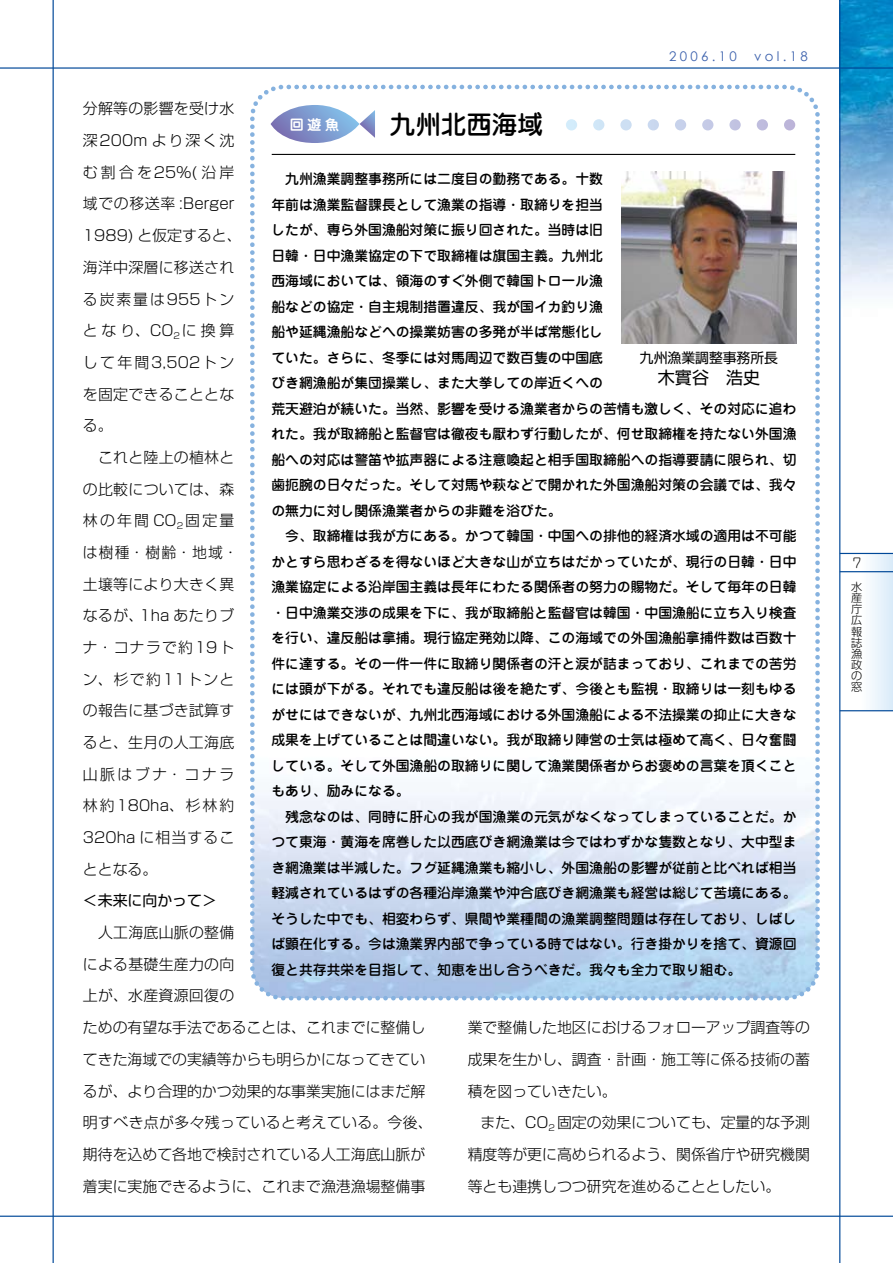
<style>
.page{position:relative;width:893px;height:1263px;background:#fff}
.page>*{position:absolute;margin:0;border:0;box-sizing:border-box;transform-origin:0 0}
.t1{font:500 25.5px "Jun 34";color:#000}
.t2{font:16.95px "Shin Go";color:#000}
.t3{font:300 14.85px/31.7px "Shin Go";color:#000;text-align:justify}
.t4{font:300 14.85px/31.7px "Shin Go";letter-spacing:.02em;color:#000}
.t5{font:14.85px "Shin Go";color:#000}
.t6{font:700 14.1px "Jun 501";color:#fff}
.t7{font:500 13.8px/25.5px "Jun 34";color:#000;text-align:justify}
.t8{font:13.8px "Shin Go";color:#000}
.t9{font:13.35px "Century Gothic";letter-spacing:.25em;color:#3d62ad}
.t10{font:300 11.1px/11.1px "Shin Go";color:#000;text-align:justify}
</style>
<div class="page">
<img style="left:840px;top:0;width:53px;height:321px">
<div style="left:840px;top:553px;width:53px;height:158px;background:linear-gradient(to right,#fff,#e0eefa)"></div>
<hr style="left:53px;top:0;width:1px;height:1263px;background:#004898">
<hr style="left:840px;top:553px;width:53px;height:1px;background:#004898">
<hr style="left:840px;top:571px;width:53px;height:1px;background:#004898">
<hr style="left:840px;top:710px;width:53px;height:1px;background:#004898">
<hr style="left:839px;top:0;width:1px;height:1263px;background:#004898">
<hr style="left:0;top:1215px;width:893px;height:2px;background:#004898">
<hr style="left:0;top:67px;width:893px;height:2px;background:#004898">
<div style="left:250px;top:85px;width:570px;height:915px;border:5px dashed #86b2df;border-radius:31px"></div>
<svg style="left:271px;top:105px;width:88px;height:38px;background:#889fd1"></svg>
<svg style="left:359px;top:110px;width:16px;height:28px"></svg>
<hr style="left:272px;top:154px;width:523px;height:1px;background:#000">
<svg style="left:757px;top:119px;width:11px;height:11px"></svg>
<svg style="left:729px;top:119px;width:12px;height:11px"></svg>
<svg style="left:784px;top:119px;width:11px;height:11px"></svg>
<svg style="left:702px;top:119px;width:11px;height:11px"></svg>
<svg style="left:675px;top:119px;width:11px;height:11px"></svg>
<svg style="left:648px;top:119px;width:11px;height:11px"></svg>
<svg style="left:620px;top:119px;width:12px;height:11px"></svg>
<svg style="left:593px;top:119px;width:11px;height:11px"></svg>
<svg style="left:566px;top:119px;width:11px;height:11px"></svg>
<img style="left:621px;top:171px;width:175px;height:172px">
<svg style="left:853px;top:557px;width:7px;height:11px"></svg>
<p class="t9" style="left:669px;top:48px;width:69px">2006.10</p>
<p class="t9" style="left:754px;top:48px;width:55px">vol.18</p>
<p class="t4" style="left:83px;top:92px;width:160px">分解等の影響を受け水深200m より深く沈む割合を25%(沿岸域での移送率 :Berger<br>1989) と仮定すると、海洋中深層に移送される炭素量は955トンとなり、CO<sub>2</sub>に換算して年間3,502トンを固定できることとなる。<br>　これと陸上の植林との比較については、森林の年間 CO<sub>2</sub>固定量は樹種・樹齢・地域・土壌等により大きく異なるが、1ha あたりブナ・コナラで約19トン、杉で約11トンとの報告に基づき試算すると、生月の人工海底山脈はブナ・コナラ林約180ha、杉林約<br>320ha に相当することとなる。</p>
<p class="t5" style="left:83px;top:891px;width:135px">＜未来に向かって＞</p>
<p class="t3" style="left:83px;top:916px;width:351px;text-align:left">　人工海底山脈の整備<br>による基礎生産力の向<br>上が、水産資源回復の<br>ための有望な手法であることは、これまでに整備してきた海域での実績等からも明らかになってきているが、より合理的かつ効果的な事業実施にはまだ解明すべき点が多々残っていると考えている。今後、期待を込めて各地で検討されている人工海底山脈が着実に実施できるように、これまで漁港漁場整備事</p>
<h1 class="t1" style="left:390px;top:108px;width:154px">九州北西海域</h1>
<p class="t6" style="left:290px;top:114px;width:51px">回遊魚</p>
<p class="t7" style="left:271px;top:166px;width:526px;text-align:left;text-indent:14px">九州漁業調整事務所には二度目の勤務である。十数<br>年前は漁業監督課長として漁業の指導・取締りを担当<br>したが、専ら外国漁船対策に振り回された。当時は旧<br>日韓・日中漁業協定の下で取締権は旗国主義。九州北<br>西海域においては、領海のすぐ外側で韓国トロール漁<br>船などの協定・自主規制措置違反、我が国イカ釣り漁<br>船や延縄漁船などへの操業妨害の多発が半ば常態化し<br>ていた。さらに、冬季には対馬周辺で数百隻の中国底<br>びき網漁船が集団操業し、また大挙しての岸近くへの<br>荒天避泊が続いた。当然、影響を受ける漁業者からの苦情も激しく、その対応に追われた。我が取締船と監督官は徹夜も厭わず行動したが、何せ取締権を持たない外国漁船への対応は警笛や拡声器による注意喚起と相手国取締船への指導要請に限られ、切歯扼腕の日々だった。そして対馬や萩などで開かれた外国漁船対策の会議では、我々の無力に対し関係漁業者からの非難を浴びた。</p>
<p class="t7" style="left:271px;top:523px;width:526px;text-indent:14px">今、取締権は我が方にある。かつて韓国・中国への排他的経済水域の適用は不可能かとすら思わざるを得ないほど大きな山が立ちはだかっていたが、現行の日韓・日中漁業協定による沿岸国主義は長年にわたる関係者の努力の賜物だ。そして毎年の日韓・日中漁業交渉の成果を下に、我が取締船と監督官は韓国・中国漁船に立ち入り検査を行い、違反船は拿捕。現行協定発効以降、この海域での外国漁船拿捕件数は百数十件に達する。その一件一件に取締り関係者の汗と涙が詰まっており、これまでの苦労には頭が下がる。それでも違反船は後を絶たず、今後とも監視・取締りは一刻もゆるがせにはできないが、九州北西海域における外国漁船による不法操業の抑止に大きな成果を上げていることは間違いない。我が取締り陣営の士気は極めて高く、日々奮闘している。そして外国漁船の取締りに関して漁業関係者からお褒めの言葉を頂くこともあり、励みになる。</p>
<p class="t7" style="left:271px;top:803px;width:526px;text-indent:14px">残念なのは、同時に肝心の我が国漁業の元気がなくなってしまっていることだ。かつて東海・黄海を席巻した以西底びき網漁業は今ではわずかな隻数となり、大中型まき網漁業は半減した。フグ延縄漁業も縮小し、外国漁船の影響が従前と比べれば相当軽減されているはずの各種沿岸漁業や沖合底びき網漁業も経営は総じて苦境にある。そうした中でも、相変わらず、県間や業種間の漁業調整問題は存在しており、しばしば顕在化する。今は漁業界内部で争っている時ではない。行き掛かりを捨て、資源回復と共存共栄を目指して、知恵を出し合うべきだ。我々も全力で取り組む。</p>
<p class="t8" style="left:640px;top:349px;width:140px">九州漁業調整事務所長</p>
<p class="t2" style="left:658px;top:367px;width:104px">木實谷　浩史</p>
<p class="t3" style="left:468px;top:1011px;width:344px">業で整備した地区におけるフォローアップ調査等の成果を生かし、調査・計画・施工等に係る技術の蓄積を図っていきたい。</p>
<p class="t3" style="left:468px;top:1106px;width:344px;text-indent:13px">また、CO<sub>2</sub> 固定の効果についても、定量的な予測精度等が更に高められるよう、関係省庁や研究機関等とも連携しつつ研究を進めることとしたい。</p>
<p class="t10" style="left:851px;top:581px;width:12px">水産庁広報誌漁政の窓</p>
</div>
